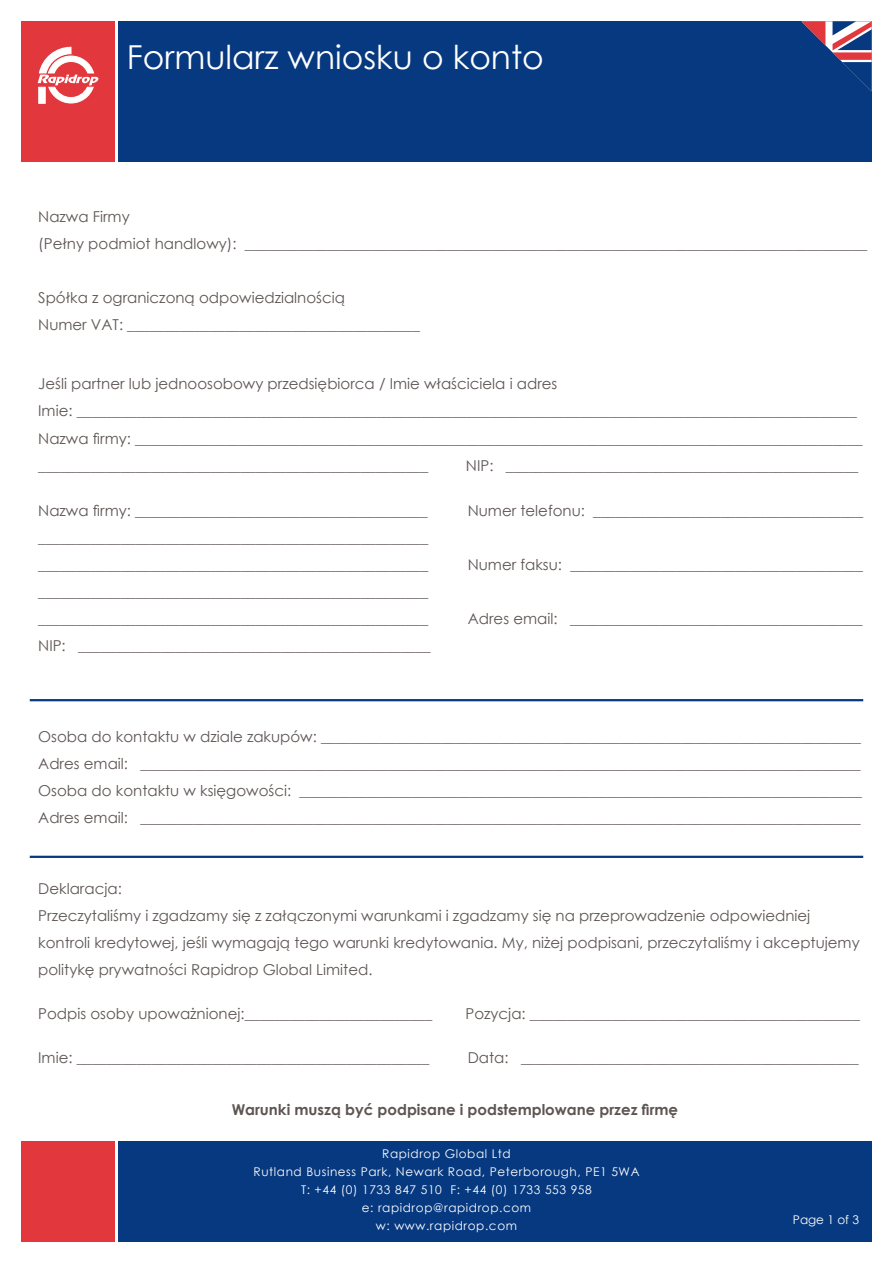
<style>
.page{position:relative;width:893px;height:1263px;background:#fff}
.page>*{position:absolute;margin:0;border:0;box-sizing:border-box;transform-origin:0 0}
.t1{font:33px "Century Gothic";color:#fff}
.t2{font:15px/27px "Century Gothic";color:#5d5553}
.t3{font:700 15px "Century Gothic";color:#5d5553}
.t4{font:12px "Century Gothic";letter-spacing:.05em;color:#fff}
</style>
<div class="page">
<div style="left:118px;top:21px;width:754px;height:141px;background:#073980"></div>
<div style="left:21px;top:21px;width:94px;height:141px;background:#e1373d"></div>
<svg style="left:801px;top:21px;width:71px;height:70px"></svg>
<svg style="left:38px;top:47px;width:60px;height:57px"></svg>
<div style="left:21px;top:1142px;width:94px;height:100px;background:#e1373d"></div>
<div style="left:118px;top:1142px;width:754px;height:100px;background:#073980"></div>
<hr style="left:30px;top:699px;width:833px;height:2px;background:#073980">
<hr style="left:30px;top:856px;width:833px;height:2px;background:#073980">
<p class="t1" style="left:127px;top:34px;width:419px">Formularz wniosku o konto</p>
<p class="t2" style="left:38px;top:203px;width:93px">Nazwa Firmy</p>
<p class="t2" style="left:38px;top:230px;width:831px">(Pełny podmiot handlowy): ___________________________________________________________________________________</p>
<p class="t2" style="left:38px;top:284px;width:308px">Spółka z ograniczoną odpowiedzialnością</p>
<p class="t2" style="left:38px;top:311px;width:383px">Numer VAT: _______________________________________</p>
<p class="t2" style="left:38px;top:370px;width:521px">Jeśli partner lub jednoosobowy przedsiębiorca / Imie właściciela i adres</p>
<p class="t2" style="left:38px;top:397px;width:820px">Imie: ________________________________________________________________________________________________________</p>
<p class="t2" style="left:38px;top:424px;width:826px">Nazwa firmy: _________________________________________________________________________________________________ ____________________________________________________</p>
<p class="t2" style="left:466px;top:451px;width:394px">NIP: _______________________________________________</p>
<p class="t2" style="left:38px;top:496px;width:392px;text-align:justify">Nazwa firmy: _______________________________________ ____________________________________________________ ____________________________________________________ ____________________________________________________</p>
<p class="t2" style="left:38px;top:604px;width:392px">____________________________________________________</p>
<p class="t2" style="left:38px;top:631px;width:394px">NIP: _______________________________________________</p>
<p class="t2" style="left:468px;top:496px;width:397px">Numer telefonu: ____________________________________</p>
<p class="t2" style="left:468px;top:550px;width:397px">Numer faksu: _______________________________________</p>
<p class="t2" style="left:468px;top:604px;width:396px">Adres email: _______________________________________</p>
<p class="t2" style="left:38px;top:723px;width:824px">Osoba do kontaktu w dziale zakupów: ________________________________________________________________________</p>
<p class="t2" style="left:38px;top:750px;width:824px">Adres email: ________________________________________________________________________________________________</p>
<p class="t2" style="left:38px;top:777px;width:825px">Osoba do kontaktu w księgowości: ___________________________________________________________________________</p>
<p class="t2" style="left:38px;top:804px;width:824px">Adres email: ________________________________________________________________________________________________</p>
<p class="t2" style="left:38px;top:875px;width:85px">Deklaracja:</p>
<p class="t2" style="left:38px;top:902px;width:823px">Przeczytaliśmy i zgadzamy się z załączonymi warunkami i zgadzamy się na przeprowadzenie odpowiedniej kontroli kredytowej, jeśli wymagają tego warunki kredytowania. My, niżej podpisani, przeczytaliśmy i akceptujemy politykę prywatności Rapidrop Global Limited.</p>
<p class="t2" style="left:38px;top:1000px;width:395px">Podpis osoby upoważnionej:_________________________</p>
<p class="t2" style="left:465px;top:1000px;width:396px">Pozycja: ____________________________________________</p>
<p class="t2" style="left:38px;top:1044px;width:393px">Imie: _______________________________________________</p>
<p class="t2" style="left:468px;top:1044px;width:392px">Data: _____________________________________________</p>
<p class="t3" style="left:232px;top:1098px;width:448px">Warunki muszą być podpisane i podstemplowane przez firmę</p>
<p class="t4" style="left:382px;top:1145px;width:130px">Rapidrop Global Ltd</p>
<p class="t4" style="left:253px;top:1163px;width:388px">Rutland Business Park, Newark Road, Peterborough, PE1 5WA</p>
<p class="t4" style="left:301px;top:1181px;width:292px">T: +44 (0) 1733 847 510 F: +44 (0) 1733 553 958</p>
<p class="t4" style="left:362px;top:1199px;width:171px">e: rapidrop@rapidrop.com</p>
<p class="t4" style="left:376px;top:1217px;width:143px">w: www.rapidrop.com</p>
<p class="t4" style="left:793px;top:1211px;width:68px">Page 1 of 3</p>
</div>
